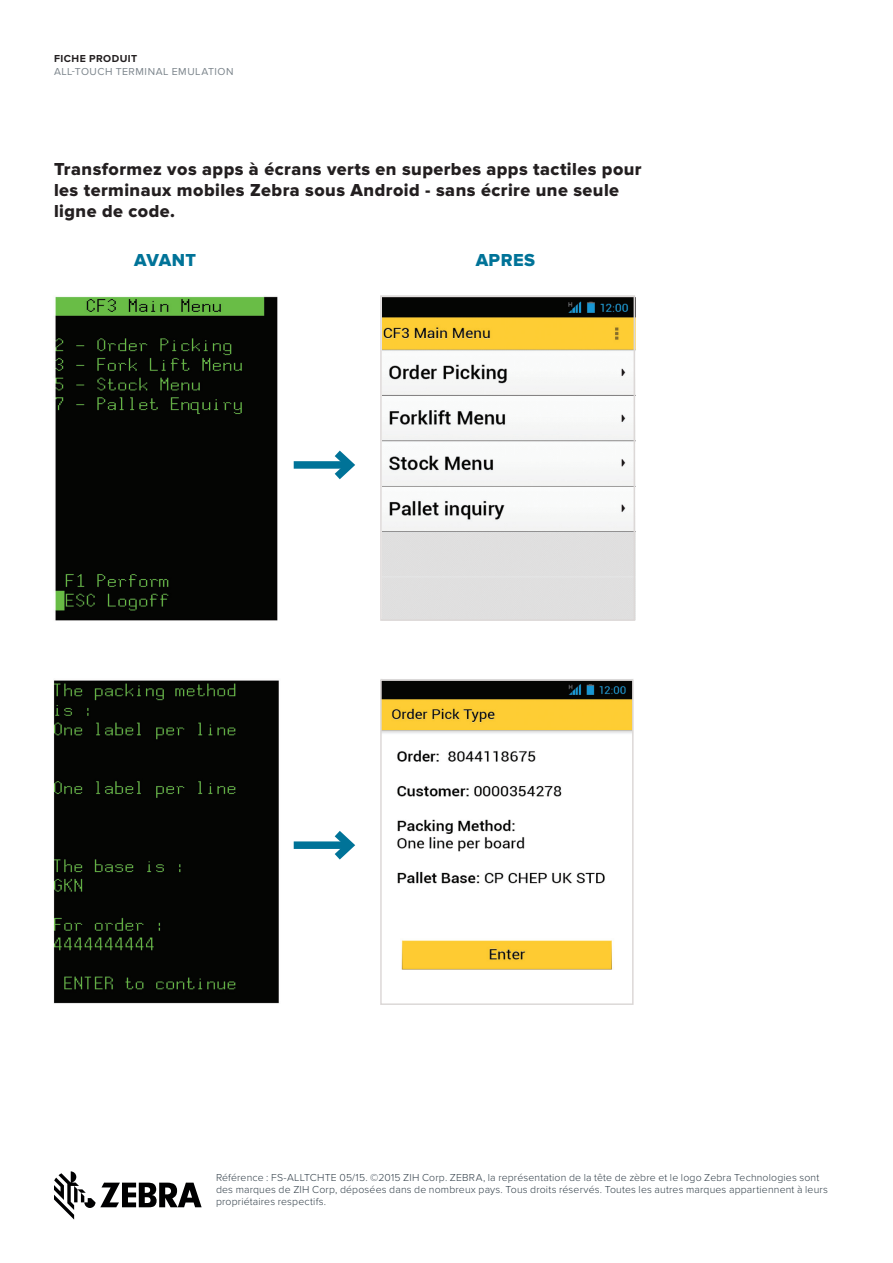
<style>
.page{position:relative;width:893px;height:1263px;background:#fff}
.page>*{position:absolute;margin:0;border:0;box-sizing:border-box;transform-origin:0 0}
.Header_1{font:18px/21px "Proxima Nova Extrabld";letter-spacing:.025em;color:#231f20}
.Header_1-2{font:18px "Proxima Nova Extrabld";letter-spacing:.025em;color:#007398}
.Subtext_Caption{font:300 10.5px/12px "Proxima Nova";letter-spacing:.015em;color:#313e48}
.t1{font:10.5px "Proxima Nova";letter-spacing:.05em;color:#7c858c}
.t2{font:700 10.5px "Proxima Nova";letter-spacing:.045em;color:#231f20}
</style>
<div class="page">
<svg style="left:54px;top:1171px;width:148px;height:48px"></svg>
<div style="left:294px;top:461px;width:56px;height:8px;background:#007398"></div>
<svg style="left:327px;top:450px;width:28px;height:30px"></svg>
<div style="left:294px;top:841px;width:56px;height:8px;background:#007398"></div>
<svg style="left:327px;top:831px;width:29px;height:29px"></svg>
<img style="left:55px;top:296px;width:223px;height:325px">
<img style="left:53px;top:680px;width:226px;height:324px">
<img style="left:383px;top:297px;width:253px;height:323px">
<div style="left:380px;top:295px;width:255px;height:326px;border:2px solid #dcd8d7"></div>
<img style="left:383px;top:682px;width:248px;height:288px">
<div style="left:380px;top:679px;width:254px;height:326px;border:2px solid #dcd8d7"></div>
<p class="t2" style="left:54px;top:53px;width:85px">FICHE PRODUIT</p>
<p class="t1" style="left:54px;top:65px;width:181px">ALL-TOUCH TERMINAL EMULATION</p>
<p class="Header_1" style="left:54px;top:159px;width:589px">Transformez vos apps à écrans verts en superbes apps tactiles pour les terminaux mobiles Zebra sous Android - sans écrire une seule ligne de code.</p>
<p class="Header_1-2" style="left:134px;top:250px;width:63px">AVANT</p>
<p class="Header_1-2" style="left:476px;top:250px;width:61px">APRES</p>
<p class="Subtext_Caption" style="left:216px;top:1172px;width:613px">Référence : FS-ALLTCHTE 05/15. ©2015 ZIH Corp. ZEBRA, la représentation de la tête de zèbre et le logo Zebra Technologies sont des marques de ZIH Corp, déposées dans de nombreux pays. Tous droits réservés. Toutes les autres marques appartiennent à leurs propriétaires respectifs.</p>
</div>
